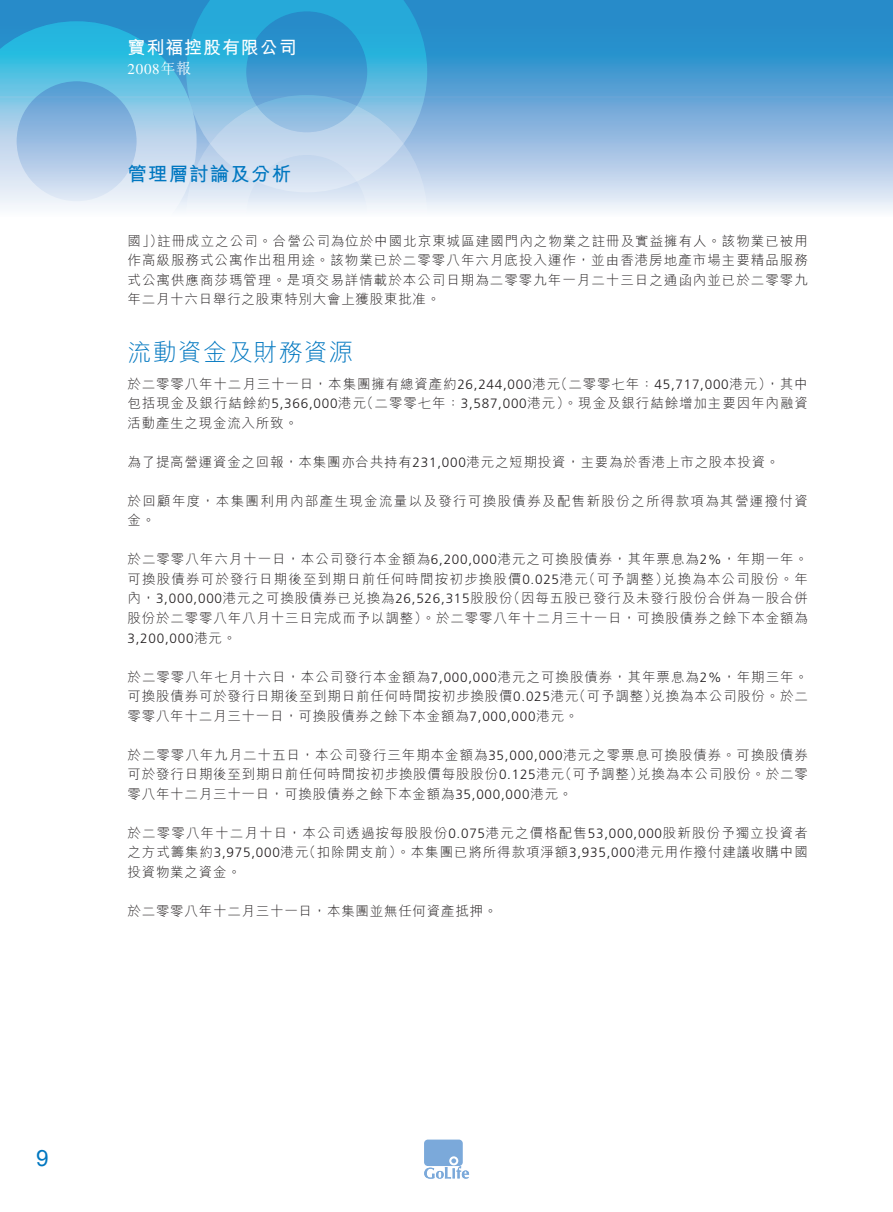
<style>
.page{position:relative;width:893px;height:1212px;background:#fff}
.page>*{position:absolute;margin:0;border:0;box-sizing:border-box;transform-origin:0 0}
.t1{font:300 24px "M Hei HK";letter-spacing:.05em;color:#0077c0}
.t2{font:700 19.5px "M Hei HK";letter-spacing:.055em;color:#0077c0}
.t3{font:700 18px "M Hei HK";letter-spacing:.05em;color:#fff}
.t4{font:15px "Times";color:#fff}
.t5{font:300 13.5px/19.5px "M Hei HK";letter-spacing:.06em;color:#231f20;text-align:justify}
.t6{font:300 13.5px/19.5px "M Hei HK";letter-spacing:.1em;color:#231f20}
.s1{font-family:"M Sung HK";font-weight:300}
.s2{font-family:"Frutiger LT Std"}
</style>
<div class="page">
<svg style="left:0;top:0;width:893px;height:211px;background:#73afda"></svg>
<svg style="left:0;top:21px;width:188px;height:190px;background:#85c4e4"></svg>
<div style="left:186px;top:95px;width:241px;height:241px;border:60px solid #fff;border-radius:50%"></div>
<svg style="left:186px;top:0;width:241px;height:192px;background:#75bae0"></svg>
<svg style="left:424px;top:1139px;width:45px;height:39px"></svg>
<p class="t3" style="left:128px;top:34px;width:171px">寶利福控股有限公司</p>
<p class="t4" style="left:128px;top:60px;width:65px">2008<span class="s1">年報</span></p>
<p class="t2" style="left:128px;top:160px;width:165px">管理層討論及分析</p>
<p class="t5" style="left:128px;top:231px;width:682px">國」）註冊成立之公司。合營公司為位於中國北京東城區建國門內之物業之註冊及實益擁有人。該物業已被用作高級服務式公寓作出租用途。該物業已於二零零八年六月底投入運作，並由香港房地產市場主要精品服務式公寓供應商莎瑪管理。是項交易詳情載於本公司日期為二零零九年一月二十三日之通函內並已於二零零九年二月十六日舉行之股東特別大會上獲股東批准。</p>
<p class="t1" style="left:128px;top:335px;width:227px">流動資金及財務資源</p>
<p class="t5" style="left:128px;top:374px;width:682px">於二零零八年十二月三十一日，本集團擁有總資產約<span class="s2">26,244,000</span>港元（二零零七年：<span class="s2">45,717,000</span>港元），其中包括現金及銀行結餘約<span class="s2">5,366,000</span>港元（二零零七年：<span class="s2">3,587,000</span>港元）。現金及銀行結餘增加主要因年內融資活動產生之現金流入所致。</p>
<p class="t5" style="left:128px;top:452px;width:653px">為了提高營運資金之回報，本集團亦合共持有<span class="s2">231,000</span>港元之短期投資，主要為於香港上市之股本投資。</p>
<p class="t6" style="left:128px;top:491px;width:682px">於回顧年度，本集團利用內部產生現金流量以及發行可換股債券及配售新股份之所得款項為其營運撥付資金。</p>
<p class="t5" style="left:128px;top:549px;width:682px">於二零零八年六月十一日，本公司發行本金額為<span class="s2">6,200,000</span>港元之可換股債券，其年票息為<span class="s2">2%</span>，年期一年。可換股債券可於發行日期後至到期日前任何時間按初步換股價<span class="s2">0.025</span>港元（可予調整）兌換為本公司股份。年內，<span class="s2">3,000,000</span>港元之可換股債券已兌換為<span class="s2">26,526,315</span>股股份（因每五股已發行及未發行股份合併為一股合併股份於二零零八年八月十三日完成而予以調整）。於二零零八年十二月三十一日，可換股債券之餘下本金額為<span class="s2">3,200,000</span>港元。</p>
<p class="t5" style="left:128px;top:666px;width:682px">於二零零八年七月十六日，本公司發行本金額為<span class="s2">7,000,000</span>港元之可換股債券，其年票息為<span class="s2">2%</span>，年期三年。可換股債券可於發行日期後至到期日前任何時間按初步換股價<span class="s2">0.025</span>港元（可予調整）兌換為本公司股份。於二零零八年十二月三十一日，可換股債券之餘下本金額為<span class="s2">7,000,000</span>港元。</p>
<p class="t5" style="left:128px;top:744px;width:682px">於二零零八年九月二十五日，本公司發行三年期本金額為<span class="s2">35,000,000</span>港元之零票息可換股債券。可換股債券可於發行日期後至到期日前任何時間按初步換股價每股股份<span class="s2">0.125</span>港元（可予調整）兌換為本公司股份。於二零零八年十二月三十一日，可換股債券之餘下本金額為<span class="s2">35,000,000</span>港元。</p>
<p class="t5" style="left:128px;top:822px;width:682px">於二零零八年十二月十日，本公司透過按每股股份<span class="s2">0.075</span>港元之價格配售<span class="s2">53,000,000</span>股新股份予獨立投資者之方式籌集約<span class="s2">3,975,000</span>港元（扣除開支前）。本集團已將所得款項淨額<span class="s2">3,935,000</span>港元用作撥付建議收購中國投資物業之資金。</p>
<p class="t5" style="left:128px;top:900px;width:371px">於二零零八年十二月三十一日，本集團並無任何資產抵押。</p>
</div>
